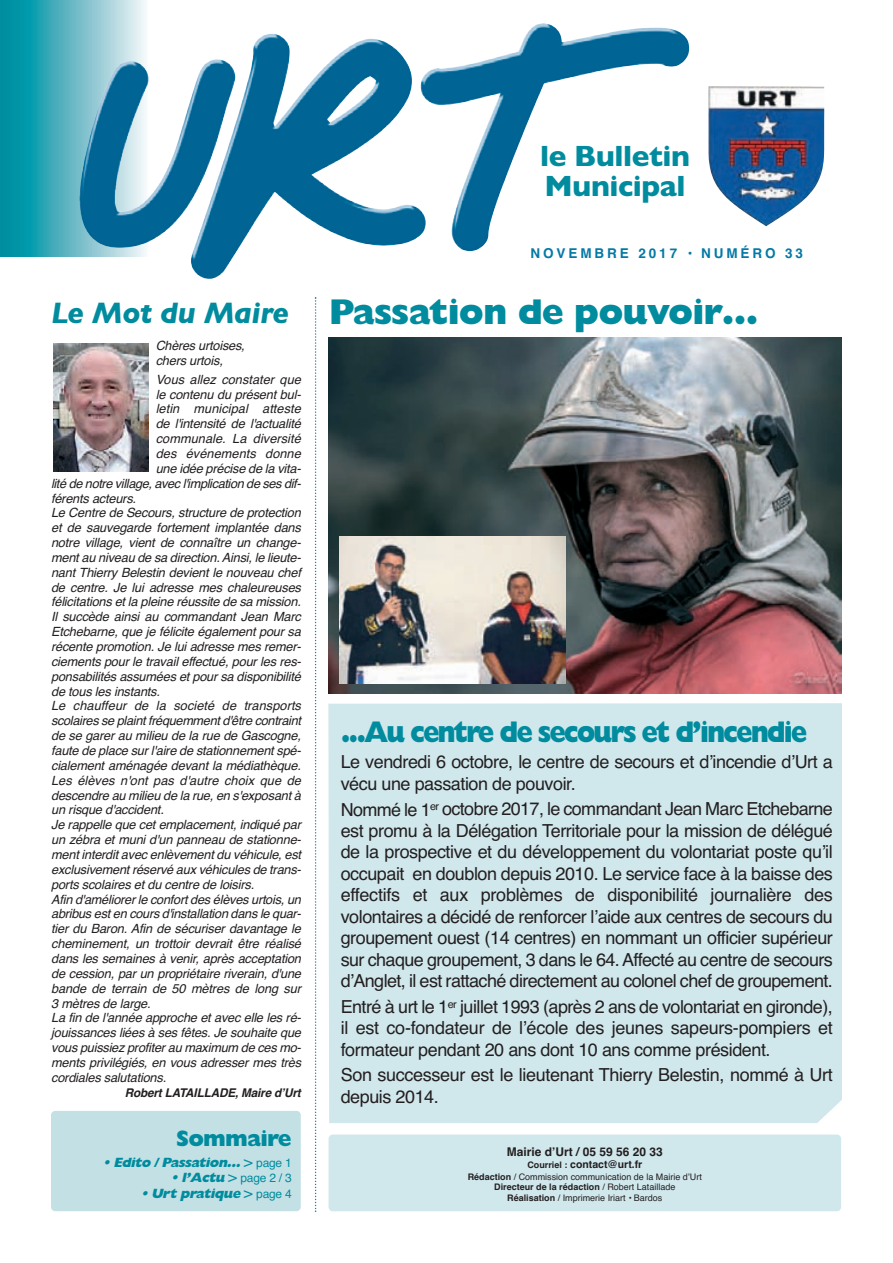
<style>
.page{position:relative;width:893px;height:1263px;background:#fff}
.page>*{position:absolute;margin:0;border:0;box-sizing:border-box;transform-origin:0 0}
.t1{font:800 36px "Gill Sans";letter-spacing:-.025em;color:#008c9e}
.t2{font:800 30px "Gill Sans";letter-spacing:-.075em;color:#008c9e;scale:.9 1}
.t3{font:italic 700 30px "Gill Sans";letter-spacing:-.015em;color:#008c9e}
.t4{font:700 29.7px/29.7px "Gill Sans";letter-spacing:-.015em;color:#008c9e}
.t5{font:800 22.5px "Gill Sans";letter-spacing:-.035em;color:#008c9e}
.t6{font:18px/21.5px "Helvetica";letter-spacing:-.025em;color:#231f20}
.t7{font:italic 800 13.5px "Gill Sans";color:#008c9e}
.t8{font:700 13.5px "Helvetica";letter-spacing:.215em;color:#0479a6}
.t9{font:italic 12.75px/14.2px "Helvetica";color:#231f20}
.t10{font:italic 700 12px "Helvetica";color:#231f20}
.t11{font:700 12px "Helvetica";color:#231f20}
.t12{font:700 10.5px "Helvetica";color:#231f20}
.t13{font:9px/10.5px "Helvetica";color:#231f20;text-align:center}
.s1{font-family:"Helvetica";font-weight:400;font-style:normal;font-size:15px}
.s2{font-family:"Helvetica";font-weight:400;font-style:normal;font-size:12px}
.s3{font-size:9px}
.s4{font-weight:700}
</style>
<div class="page">
<svg style="left:0;top:0;width:146px;height:257px;background:#32a6b5"></svg>
<img style="left:708px;top:86px;width:116px;height:129px">
<div style="left:328px;top:703px;width:514px;height:420px;background:#d0e7ec"></div>
<svg style="left:315px;top:297px;width:1px;height:915px"></svg>
<div style="left:51px;top:1111px;width:250px;height:100px;background:#c3e0e5;border-radius:4px"></div>
<div style="left:329px;top:1134px;width:512px;height:77px;background:#d0e7ec;border-radius:4px"></div>
<img style="left:80px;top:23px;width:609px;height:256px">
<img style="left:328px;top:338px;width:514px;height:355px">
<img style="left:54px;top:343px;width:94px;height:128px">
<img style="left:339px;top:536px;width:226px;height:147px">
<h2 class="t3" style="left:51px;top:295px;width:240px">Le Mot du Maire</h2>
<p class="t9" style="left:156px;top:339px;width:95px">Chères urtoises, chers urtois,</p>
<p class="t9" style="left:156px;top:372px;width:151px">Vous allez constater que</p>
<p class="t9" style="left:156px;top:387px;width:151px">le contenu du présent bul-</p>
<p class="t9" style="left:156px;top:402px;width:151px">letin municipal atteste</p>
<p class="t9" style="left:156px;top:417px;width:151px">de l'intensité de l'actualité</p>
<p class="t9" style="left:156px;top:431px;width:151px">communale. La diversité</p>
<p class="t9" style="left:156px;top:446px;width:151px">des événements donne</p>
<p class="t9" style="left:156px;top:461px;width:151px">une idée précise de la vita-</p>
<p class="t9" style="left:51px;top:476px;width:256px">lité de notre village, avec l'implication de ses dif-</p>
<p class="t9" style="left:51px;top:491px;width:91px">férents acteurs.</p>
<p class="t9" style="left:51px;top:506px;width:256px">Le Centre de Secours, structure de protection</p>
<p class="t9" style="left:51px;top:521px;width:256px">et de sauvegarde fortement implantée dans</p>
<p class="t9" style="left:51px;top:535px;width:256px">notre village, vient de connaître un change-</p>
<p class="t9" style="left:51px;top:550px;width:256px">ment au niveau de sa direction. Ainsi, le lieute-</p>
<p class="t9" style="left:51px;top:565px;width:256px">nant Thierry Belestin devient le nouveau chef</p>
<p class="t9" style="left:51px;top:580px;width:256px">de centre. Je lui adresse mes chaleureuses</p>
<p class="t9" style="left:51px;top:595px;width:256px">félicitations et la pleine réussite de sa mission.</p>
<p class="t9" style="left:51px;top:610px;width:256px">Il succède ainsi au commandant Jean Marc</p>
<p class="t9" style="left:51px;top:625px;width:256px">Etchebarne, que je félicite également pour sa</p>
<p class="t9" style="left:51px;top:639px;width:256px">récente promotion. Je lui adresse mes remer-</p>
<p class="t9" style="left:51px;top:654px;width:256px">ciements pour le travail effectué, pour les res-</p>
<p class="t9" style="left:51px;top:669px;width:256px">ponsabilités assumées et pour sa disponibilité</p>
<p class="t9" style="left:51px;top:684px;width:115px">de tous les instants.</p>
<p class="t9" style="left:51px;top:699px;width:256px">Le chauffeur de la societé de transports</p>
<p class="t9" style="left:51px;top:714px;width:256px">scolaires se plaint fréquemment d'être contraint</p>
<p class="t9" style="left:51px;top:729px;width:256px">de se garer au milieu de la rue de Gascogne,</p>
<p class="t9" style="left:51px;top:743px;width:256px">faute de place sur l'aire de stationnement spé-</p>
<p class="t9" style="left:51px;top:758px;width:256px">cialement aménagée devant la médiathèque.</p>
<p class="t9" style="left:51px;top:773px;width:256px">Les élèves n'ont pas d'autre choix que de</p>
<p class="t9" style="left:51px;top:788px;width:256px">descendre au milieu de la rue, en s'exposant à</p>
<p class="t9" style="left:51px;top:803px;width:119px">un risque d'accident.</p>
<p class="t9" style="left:51px;top:818px;width:256px">Je rappelle que cet emplacement, indiqué par</p>
<p class="t9" style="left:51px;top:833px;width:256px">un zébra et muni d'un panneau de stationne-</p>
<p class="t9" style="left:51px;top:847px;width:256px">ment interdit avec enlèvement du véhicule, est</p>
<p class="t9" style="left:51px;top:862px;width:256px">exclusivement réservé aux véhicules de trans-</p>
<p class="t9" style="left:51px;top:877px;width:209px">ports scolaires et du centre de loisirs.</p>
<p class="t9" style="left:51px;top:892px;width:256px">Afin d'améliorer le confort des élèves urtois, un</p>
<p class="t9" style="left:51px;top:907px;width:256px">abribus est en cours d'installation dans le quar-</p>
<p class="t9" style="left:51px;top:922px;width:256px">tier du Baron. Afin de sécuriser davantage le</p>
<p class="t9" style="left:51px;top:937px;width:256px">cheminement, un trottoir devrait être réalisé</p>
<p class="t9" style="left:51px;top:951px;width:256px">dans les semaines à venir, après acceptation</p>
<p class="t9" style="left:51px;top:966px;width:256px">de cession, par un propriétaire riverain, d'une</p>
<p class="t9" style="left:51px;top:981px;width:256px">bande de terrain de 50 mètres de long sur</p>
<p class="t9" style="left:51px;top:996px;width:105px">3 mètres de large.</p>
<p class="t9" style="left:51px;top:1011px;width:256px">La fin de l'année approche et avec elle les ré-</p>
<p class="t9" style="left:51px;top:1026px;width:256px">jouissances liées à ses fêtes. Je souhaite que</p>
<p class="t9" style="left:51px;top:1041px;width:256px">vous puissiez profiter au maximum de ces mo-</p>
<p class="t9" style="left:51px;top:1055px;width:256px">ments privilégiés, en vous adresser mes très</p>
<p class="t9" style="left:51px;top:1070px;width:121px">cordiales salutations.</p>
<p class="t10" style="left:125px;top:1086px;width:182px">Robert LATAILLADE, Maire dʼUrt</p>
<h3 class="t5" style="left:176px;top:1125px;width:117px">Sommaire</h3>
<p class="t7" style="left:103px;top:1154px;width:190px">• Edito / Passation… <span class="s1">&gt;</span> <span class="s2">p a g e 1</span></p>
<p class="t7" style="left:171px;top:1170px;width:122px">•l’Actu<span class="s1">&gt;</span> <span class="s2">page 2 / 3</span></p>
<p class="t7" style="left:141px;top:1185px;width:152px">• Urt pratique <span class="s1">&gt;</span> <span class="s2">p a g e 4</span></p>
<h3 class="t4" style="left:540px;top:141px;width:151px">le Bulletin<br>Municipal</h3>
<p class="t8" style="left:531px;top:245px;width:274px">NOVEMBRE 2017 • NUMÉRO 33</p>
<h1 class="t1" style="left:329px;top:291px;width:430px">Passation de pouvoir…</h1>
<h2 class="t2" style="left:341px;top:714px;width:520px">...Au centre de secours et d’incendie</h2>
<h3 class="t6" style="left:341px;top:751px;width:494px">Le vendredi 6 octobre, le centre de secours et dʼincendie dʼUrt a vécu une passation de pouvoir.</h3>
<p class="t6" style="left:341px;top:798px;width:494px;text-align:justify">Nommé le 1<sup>er</sup> octobre 2017, le commandant Jean Marc Etchebarne est promu à la Délégation Territoriale pour la mission de délégué de la prospective et du développement du volontariat poste quʼil occupait en doublon depuis 2010. Le service face à la baisse des effectifs et aux problèmes de disponibilité journalière des volontaires a décidé de renforcer lʼaide aux centres de secours du groupement ouest (14 centres) en nommant un officier supérieur sur chaque groupement, 3 dans le 64. Affecté au centre de secours dʼAnglet, il est rattaché directement au colonel chef de groupement.</p>
<h3 class="t6" style="left:341px;top:996px;width:494px;text-align:justify">Entré à urt le 1<sup>er</sup> juillet 1993 (après 2 ans de volontariat en gironde), il est co-fondateur de lʼécole des jeunes sapeurs-pompiers et formateur pendant 20 ans dont 10 ans comme président.</h3>
<h3 class="t6" style="left:341px;top:1064px;width:494px">Son successeur est le lieutenant Thierry Belestin, nommé à Urt depuis 2014.</h3>
<p class="t11" style="left:507px;top:1145px;width:158px">Mairie dʼUrt / 05 59 56 20 33</p>
<p class="t12" style="left:527px;top:1158px;width:116px"><span class="s3">Courriel :</span> contact@urt.fr</p>
<p class="t13" style="left:468px;top:1171px;width:236px"><span class="s4">Rédaction</span> / Commission communication de la Mairie dʼUrt<br><span class="s4">Directeur de la rédaction</span> / Robert Lataillade<br><span class="s4">Réalisation</span> / Imprimerie Iriart • Bardos</p>
</div>
